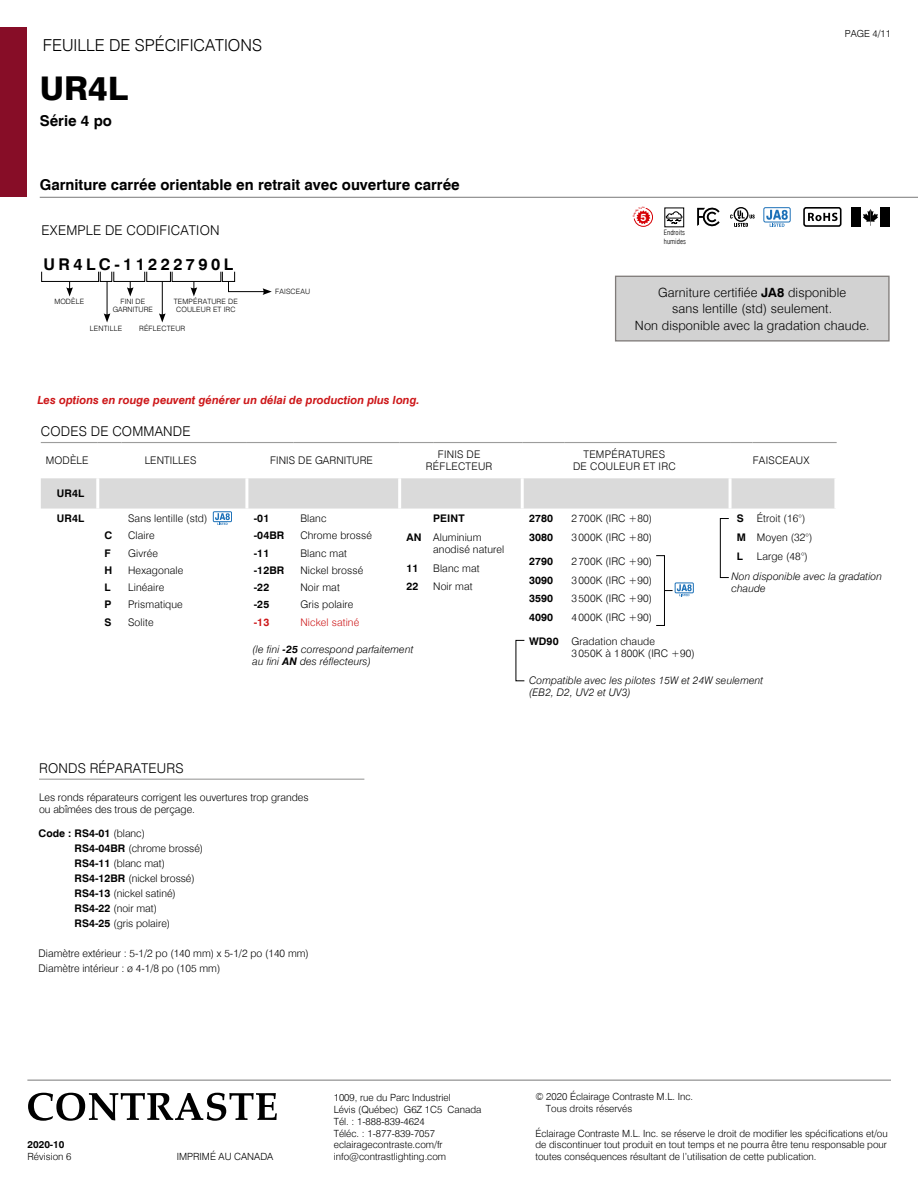
<style>
.page{position:relative;width:918px;height:1188px;background:#fff}
.page>*{position:absolute;margin:0;border:0;box-sizing:border-box;transform-origin:0 0}
.t1{font:800 33px "Swiss 721 BT";color:#000}
.t2{font:300 16.5px "Swiss 721 BT";color:#000}
.t3{font:700 16.2px "Swiss 721 BT";letter-spacing:.21em;color:#000}
.t4{font:700 15px "Swiss 721 BT";color:#000}
.t5{font:300 13.5px "Swiss 721 BT";letter-spacing:.015em;color:#000}
.t6{font:300 12.75px/16.5px "Swiss 721 BT";letter-spacing:.01em;color:#000;text-align:center}
.t7{font:italic 700 11.25px "Swiss 721 BT";color:#cd1719}
.t8{font:700 10.65px "Swiss 721 BT";color:#fff}
.t9{font:300 10.5px/17.2px "Swiss 721 BT";letter-spacing:.01em;color:#000}
.t10{font:italic 300 10.5px/12px "Swiss 721 BT";letter-spacing:.01em;color:#000}
.t11{font:700 10.5px/17.2px "Swiss 721 BT";letter-spacing:.01em;color:#000}
.t12{font:300 10.5px "Swiss 721 BT";letter-spacing:.01em;color:#cd1719}
.t13{font:700 10.5px "Swiss 721 BT";color:#cd1719}
.t14{font:300 9.9px/11.9px "Swiss 721 BT";color:#000}
.t15{font:700 9.9px "Swiss 721 BT";color:#000}
.t16{font:300 9.75px "Swiss 721 BT";color:#000}
.t17{font:300 7.35px/7.4px "Swiss 721 BT";letter-spacing:.025em;color:#000;text-align:center}
.t18{font:300 condensed 7.2px/8.6px "Swiss 721 BT";color:#000}
.s1{font-weight:700}
</style>
<div class="page">
<div style="left:0;top:27px;width:27px;height:170px;background:#870d27"></div>
<hr style="left:40px;top:197px;width:878px;height:1px;background:#878787">
<hr style="left:27px;top:1080px;width:864px;height:1px;background:#878787">
<svg style="left:28px;top:1093px;width:249px;height:28px"></svg>
<div style="left:665px;top:208px;width:19px;height:19px;border:1px solid #000"></div>
<svg style="left:666px;top:211px;width:16px;height:14px"></svg>
<div style="left:880px;top:207px;width:10px;height:20px;background:#000"></div>
<div style="left:851px;top:207px;width:10px;height:20px;background:#000"></div>
<svg style="left:863px;top:209px;width:15px;height:17px"></svg>
<svg style="left:734px;top:207px;width:15px;height:15px"></svg>
<svg style="left:735px;top:208px;width:12px;height:13px"></svg>
<svg style="left:730px;top:210px;width:25px;height:17px"></svg>
<div style="left:763px;top:207px;width:28px;height:15px;border:1px solid #1d71b8;border-radius:2px"></div>
<svg style="left:766px;top:210px;width:22px;height:17px"></svg>
<div style="left:803px;top:207px;width:39px;height:20px;border:2px solid #000;border-radius:2px"></div>
<svg style="left:808px;top:213px;width:30px;height:8px"></svg>
<svg style="left:697px;top:207px;width:23px;height:19px"></svg>
<hr style="left:39px;top:779px;width:325px;height:1px;background:#9d9d9c">
<div style="left:616px;top:276px;width:273px;height:65px;background:#d2d2d2"></div>
<div style="left:615px;top:276px;width:275px;height:66px;border:1px solid #807c7a"></div>
<hr style="left:107px;top:281px;width:1px;height:35px;background:#000">
<svg style="left:104px;top:313px;width:6px;height:10px"></svg>
<hr style="left:162px;top:281px;width:1px;height:35px;background:#000">
<svg style="left:159px;top:313px;width:7px;height:10px"></svg>
<svg style="left:41px;top:271px;width:231px;height:25px"></svg>
<hr style="left:41px;top:442px;width:57px;height:1px;background:#9d9d9c">
<svg style="left:98px;top:442px;width:23px;height:1px"></svg>
<hr style="left:121px;top:442px;width:126px;height:1px;background:#9d9d9c">
<hr style="left:247px;top:442px;width:47px;height:1px;background:#9d9d9c">
<hr style="left:294px;top:442px;width:106px;height:1px;background:#9d9d9c">
<hr style="left:400px;top:442px;width:33px;height:1px;background:#9d9d9c">
<hr style="left:433px;top:442px;width:89px;height:1px;background:#9d9d9c">
<hr style="left:522px;top:442px;width:43px;height:1px;background:#9d9d9c">
<hr style="left:565px;top:442px;width:165px;height:1px;background:#9d9d9c">
<svg style="left:730px;top:442px;width:23px;height:1px"></svg>
<hr style="left:753px;top:442px;width:84px;height:1px;background:#9d9d9c">
<svg style="left:41px;top:478px;width:794px;height:47px"></svg>
<div style="left:720px;top:518px;width:9px;height:60px;border:1px solid #000"></div>
<div style="left:675px;top:583px;width:19px;height:10px;border:1px solid #1d71b8"></div>
<svg style="left:656px;top:555px;width:36px;height:71px"></svg>
<svg style="left:633px;top:208px;width:20px;height:19px"></svg>
<h2 class="t2" style="left:43px;top:35px;width:221px">FEUILLE DE SPÉCIFICATIONS</h2>
<h1 class="t1" style="left:40px;top:68px;width:90px">UR4L</h1>
<h3 class="t4" style="left:40px;top:112px;width:74px">Série 4 po</h3>
<h3 class="t4" style="left:40px;top:175px;width:422px">Garniture carrée orientable en retrait avec ouverture carrée</h3>
<p class="t5" style="left:42px;top:222px;width:180px">EXEMPLE DE CODIFICATION</p>
<h3 class="t3" style="left:44px;top:254px;width:191px">UR4LC-11222790L</h3>
<p class="t17" style="left:54px;top:298px;width:31px">MODÈLE</p>
<p class="t17" style="left:113px;top:298px;width:42px">FINI DE<br>GARNITURE</p>
<p class="t17" style="left:90px;top:325px;width:34px">LENTILLE</p>
<p class="t17" style="left:139px;top:325px;width:48px">RÉFLECTEUR</p>
<p class="t17" style="left:174px;top:298px;width:65px">TEMPÉRATURE DE<br>COULEUR ET IRC</p>
<p class="t17" style="left:275px;top:288px;width:37px">FAISCEAU</p>
<p class="t7" style="left:37px;top:393px;width:384px">Les options en rouge peuvent générer un délai de production plus long.</p>
<p class="t8" style="left:641px;top:211px;width:8px">5</p>
<p class="t18" style="left:664px;top:228px;width:24px">Endroits humides</p>
<p class="t16" style="left:845px;top:28px;width:48px">PAGE 4/11</p>
<p class="t6" style="left:635px;top:284px;width:236px">Garniture certifiée <span class="s1">JA8</span> disponible<br>sans lentille (std) seulement.<br>Non disponible avec la gradation chaude.</p>
<p class="t5" style="left:41px;top:423px;width:151px">CODES DE COMMANDE</p>
<p class="t9" style="left:46px;top:452px;width:44px">MODÈLE</p>
<p class="t9" style="left:145px;top:452px;width:53px">LENTILLES</p>
<p class="t9" style="left:270px;top:452px;width:104px">FINIS DE GARNITURE</p>
<p class="t9" style="left:426px;top:448px;width:68px;line-height:12px;text-align:center">FINIS DE<br>RÉFLECTEUR</p>
<p class="t9" style="left:573px;top:448px;width:104px;line-height:12px;text-align:center">TEMPÉRATURES<br>DE COULEUR ET IRC</p>
<p class="t9" style="left:753px;top:452px;width:58px">FAISCEAUX</p>
<p class="t11" style="left:57px;top:485px;width:29px">UR4L</p>
<p class="t11" style="left:57px;top:510px;width:29px">UR4L</p>
<p class="t11" style="left:105px;top:527px;width:9px">C<br>F<br>H<br>L<br>P<br>S</p>
<p class="t11" style="left:737px;top:509px;width:11px;line-height:18.8px">S<br>M<br>L</p>
<p class="t9" style="left:757px;top:509px;width:57px;line-height:18.8px">Étroit (16°)<br>Moyen (32°)<br>Large (48°)</p>
<p class="t10" style="left:731px;top:570px;width:152px">Non disponible avec la gradation chaude</p>
<p class="t9" style="left:128px;top:510px;width:81px">Sans lentille (std)<br>Claire<br>Givrée<br>Hexagonale<br>Linéaire<br>Prismatique<br>Solite</p>
<p class="t11" style="left:254px;top:510px;width:32px">-01 -04BR -11 -12BR -22 -25</p>
<p class="t9" style="left:572px;top:509px;width:82px;line-height:18.8px">2 700K (IRC +80)<br>3 000K (IRC +80)</p>
<p class="t9" style="left:572px;top:552px;width:82px;line-height:18.8px;text-align:justify">2 700K (IRC +90)<br>3 000K (IRC +90)<br>3 500K (IRC +90)<br>4 000K (IRC +90)</p>
<p class="t9" style="left:572px;top:635px;width:125px;line-height:12px">Gradation chaude<br>3 050K à 1 800K (IRC +90)</p>
<p class="t9" style="left:300px;top:510px;width:73px">Blanc<br>Chrome brossé<br>Blanc mat<br>Nickel brossé<br>Noir mat<br>Gris polaire</p>
<p class="t12" style="left:300px;top:616px;width:60px">Nickel satiné</p>
<p class="t11" style="left:433px;top:510px;width:33px">PEINT</p>
<p class="t9" style="left:433px;top:531px;width:73px;line-height:12px">Aluminium anodisé naturel</p>
<p class="t9" style="left:433px;top:558px;width:48px;line-height:18.8px">Blanc mat<br>Noir mat</p>
<p class="t11" style="left:529px;top:509px;width:26px;line-height:18.8px">2780<br>3080</p>
<p class="t11" style="left:529px;top:552px;width:26px;line-height:18.8px;text-align:justify">2790<br>3090<br>3590<br>4090</p>
<p class="t11" style="left:529px;top:633px;width:31px">WD90</p>
<p class="t11" style="left:406px;top:528px;width:17px">AN</p>
<p class="t11" style="left:406px;top:558px;width:14px;line-height:18.8px">11<br>22</p>
<p class="t13" style="left:254px;top:616px;width:17px">-13</p>
<p class="t10" style="left:253px;top:643px;width:162px">(le fini <span class="s1">-25</span> correspond parfaitement au fini <span class="s1">AN</span> des réflecteurs)</p>
<p class="t5" style="left:39px;top:760px;width:146px">RONDS RÉPARATEURS</p>
<p class="t9" style="left:39px;top:791px;width:271px;line-height:12.6px">Les ronds réparateurs corrigent les ouvertures trop grandes ou abîmées des trous de perçage.</p>
<p class="t9" style="left:75px;top:826px;width:130px;line-height:15px;text-indent:-36px"><span class="s1">Code : RS4-01</span> (blanc)<br><span class="s1">RS4-04BR</span> (chrome brossé)<br><span class="s1">RS4-11</span> (blanc mat)<br><span class="s1">RS4-12BR</span> (nickel brossé)<br><span class="s1">RS4-13</span> (nickel satiné)<br><span class="s1">RS4-22</span> (noir mat)<br><span class="s1">RS4-25</span> (gris polaire)</p>
<p class="t9" style="left:39px;top:946px;width:272px;line-height:15px">Diamètre extérieur : 5-1/2 po (140 mm) x 5-1/2 po (140 mm)<br>Diamètre intérieur : ø 4-1/8 po (105 mm)</p>
<p class="t15" style="left:28px;top:1139px;width:38px">2020-10</p>
<p class="t14" style="left:28px;top:1151px;width:45px">Révision 6</p>
<p class="t14" style="left:177px;top:1151px;width:98px">IMPRIMÉ AU CANADA</p>
<p class="t14" style="left:334px;top:1091px;width:149px">1009, rue du Parc Industriel<br>Lévis (Québec) G6Z 1C5 Canada<br>Tél. : 1-888-839-4624<br>Téléc. : 1-877-839-7057 eclairagecontraste.com/fr info@contrastlighting.com</p>
<p class="t10" style="left:529px;top:674px;width:236px">Compatible avec les pilotes 15W et 24W seulement (EB2, D2, UV2 et UV3)</p>
<p class="t14" style="left:546px;top:1090px;width:149px;text-indent:-11px">© 2020 Éclairage Contraste M.L. Inc.<br>Tous droits réservés</p>
<p class="t14" style="left:535px;top:1127px;width:354px;text-align:justify">Éclairage Contraste M.L. Inc. se réserve le droit de modifier les spécifications et/ou de discontinuer tout produit en tout temps et ne pourra être tenu responsable pour toutes conséquences résultant de l’utilisation de cette publication.</p>
</div>
